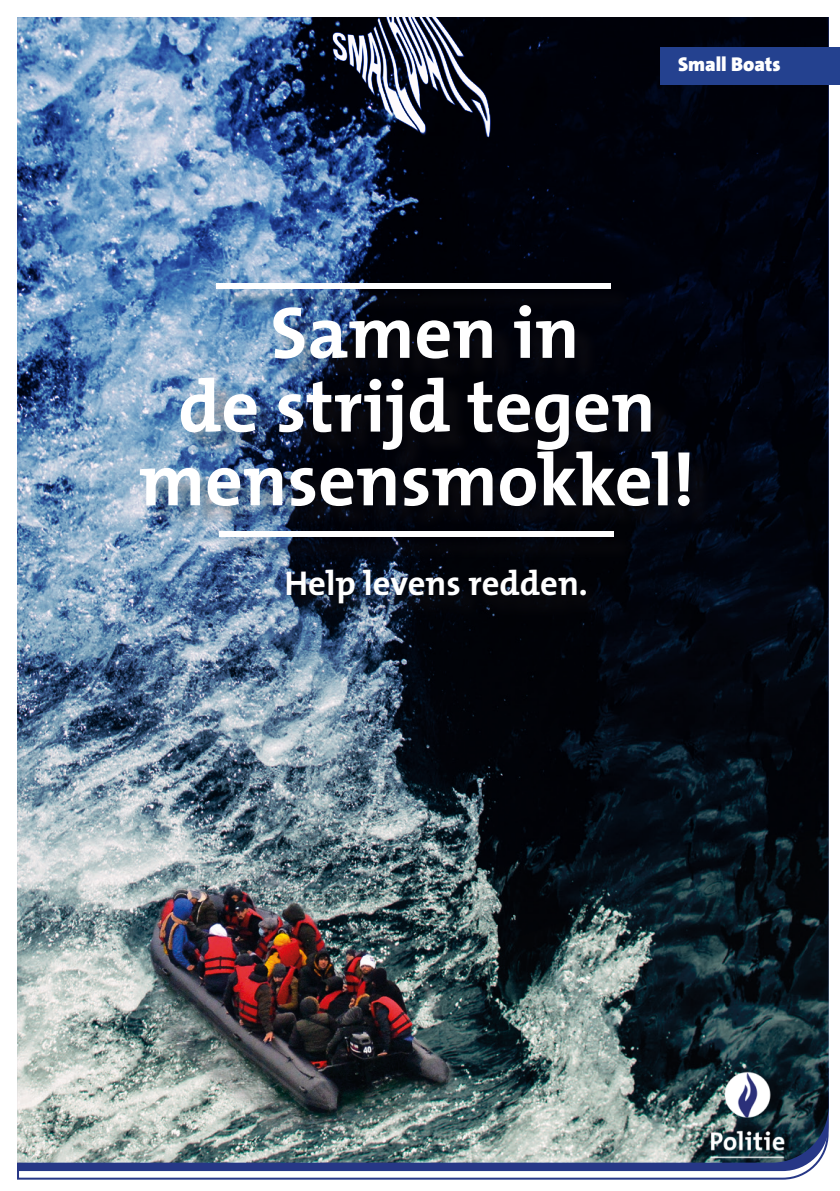
<style>
.page{position:relative;width:840px;height:1191px;background:#fff}
.page>*{position:absolute;margin:0;border:0;box-sizing:border-box;transform-origin:0 0}
.t1{font:700 73.6px/73.8px "The Mix";color:#fff;text-align:center}
.t2{font:700 34.6px "The Mix";color:#fff}
.t3{font:900 20px "The Sans C5";color:#fff}
</style>
<div class="page">
<svg style="left:17px;top:1067px;width:812px;height:113px"></svg>
<svg style="left:17px;top:1162px;width:811px;height:9px;background:#33438b"></svg>
<img style="left:17px;top:17px;width:811px;height:1145px">
<img style="left:693px;top:1068px;width:107px;height:91px">
<div style="left:143px;top:286px;width:570px;height:342px;background:#231f20;opacity:.35"></div>
<div style="left:216px;top:283px;width:394px;height:6px;background:#fff"></div>
<div style="left:219px;top:531px;width:394px;height:5px;background:#fff"></div>
<div style="left:660px;top:47px;width:179px;height:37px;background:#24418f"></div>
<p class="t3" style="left:677px;top:51px;width:104px">Small Boats</p>
<p class="t1" style="left:139px;top:294px;width:557px">Samen in<br>de strijd tegen mensensmokkel!</p>
<p class="t2" style="left:284px;top:554px;width:305px">Help levens redden.</p>
</div>
